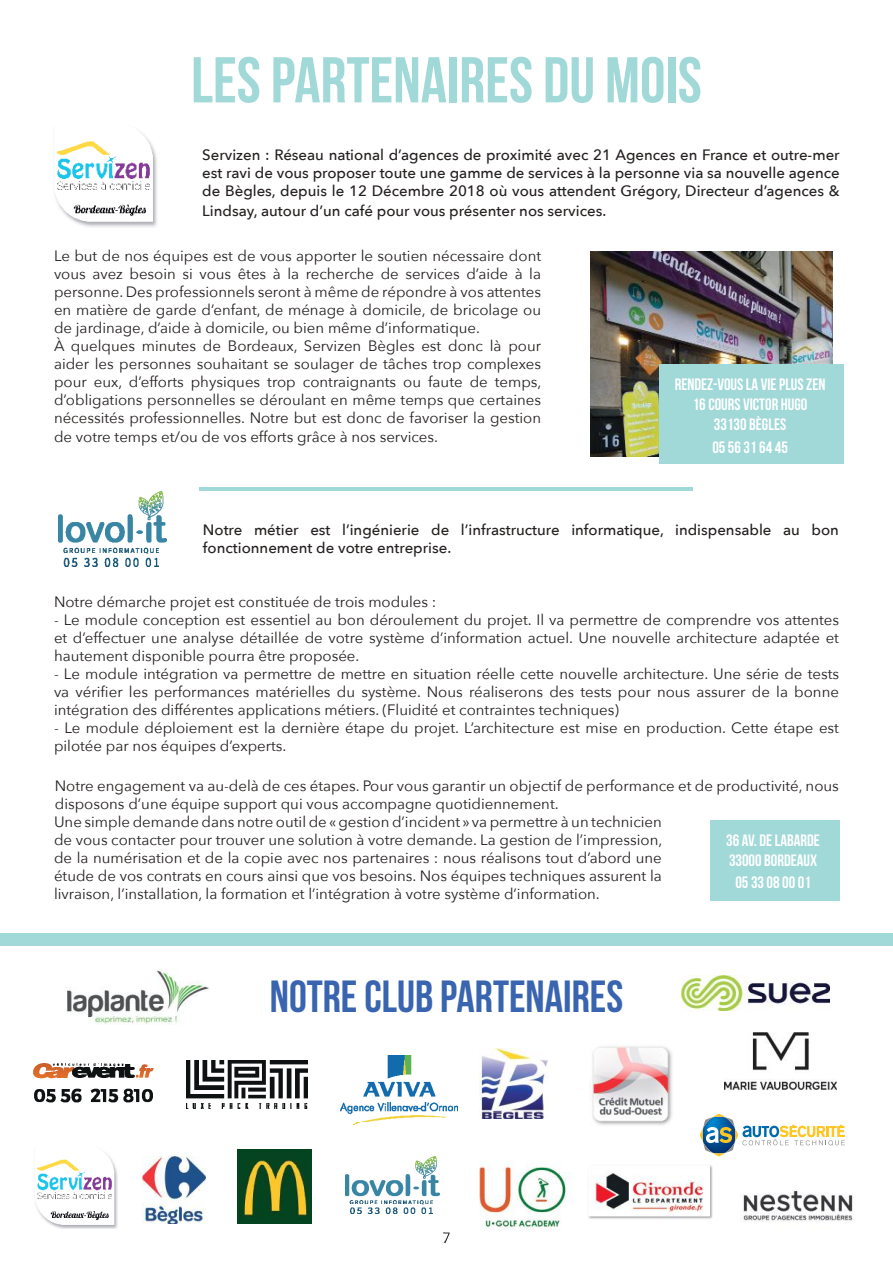
<style>
.page{position:relative;width:893px;height:1263px;background:#fff}
.page>*{position:absolute;margin:0;border:0;box-sizing:border-box;transform-origin:0 0}
.t1{font:64.5px "Bebas Neue";color:#a1d9d8}
.t2{font:45px "Bebas Neue";color:#3864b0}
.t3{font:16.5px/19.8px "Bebas Neue";color:#fff;text-align:center}
.t4{font:15px/18px "Avenir Next";color:#241f1f}
.t5{font:500 15px/18px "Avenir Next";color:#241f1f;text-align:justify}
</style>
<div class="page">
<img style="left:33px;top:1063px;width:121px;height:40px">
<img style="left:340px;top:1056px;width:117px;height:68px">
<img style="left:143px;top:1156px;width:62px;height:68px">
<img style="left:238px;top:1149px;width:74px;height:74px">
<img style="left:682px;top:976px;width:148px;height:34px">
<img style="left:346px;top:1157px;width:93px;height:57px">
<img style="left:187px;top:1060px;width:120px;height:48px">
<img style="left:445px;top:1165px;width:125px;height:79px">
<svg style="left:445px;top:1232px;width:5px;height:11px"></svg>
<div style="left:0;top:933px;width:893px;height:13px;background:#a0d9d8"></div>
<img style="left:54px;top:133px;width:103px;height:94px">
<img style="left:591px;top:251px;width:242px;height:206px">
<div style="left:659px;top:364px;width:184px;height:99px;background:#a1d9d8"></div>
<img style="left:35px;top:1153px;width:83px;height:75px">
<svg style="left:700px;top:1113px;width:145px;height:43px"></svg>
<img style="left:479px;top:1049px;width:69px;height:70px">
<img style="left:587px;top:1165px;width:126px;height:54px">
<img style="left:743px;top:1190px;width:110px;height:32px">
<img style="left:66px;top:969px;width:143px;height:56px">
<img style="left:58px;top:491px;width:108px;height:76px">
<div style="left:710px;top:820px;width:130px;height:80px;background:#a1d9d8"></div>
<img style="left:589px;top:1045px;width:83px;height:80px">
<hr style="left:200px;top:487px;width:493px;height:3px;background:#a1d9d8">
<img style="left:724px;top:1033px;width:112px;height:57px">
<h1 class="t1" style="left:191px;top:45px;width:512px">LES PARTENAIRES DU MOIS</h1>
<p class="t5" style="left:202px;top:145px;width:639px">Servizen : Réseau national d’agences de proximité avec 21 Agences en France et outre-mer est ravi de vous proposer toute une gamme de services à la personne via sa nouvelle agence de Bègles, depuis le 12 Décembre 2018 où vous attendent Grégory, Directeur d’agences &amp;</p>
<p class="t5" style="left:202px;top:201px;width:405px">Lindsay, autour d’un café pour vous présenter nos services.</p>
<p class="t4" style="left:54px;top:246px;width:489px">Le but de nos équipes est de vous apporter le soutien nécessaire dont vous avez besoin si vous êtes à la recherche de services d’aide à la personne. Des professionnels seront à même de répondre à vos attentes en matière de garde d’enfant, de ménage à domicile, de bricolage ou de jardinage, d’aide à domicile, ou bien même d’informatique.<br>À quelques minutes de Bordeaux, Servizen Bègles est donc là pour aider les personnes souhaitant se soulager de tâches trop complexes pour eux, d’efforts physiques trop contraignants ou faute de temps, d’obligations personnelles se déroulant en même temps que certaines nécessités professionnelles. Notre but est donc de favoriser la gestion</p>
<p class="t4" style="left:54px;top:428px;width:386px">de votre temps et/ou de vos efforts grâce à nos services.</p>
<p class="t3" style="left:675px;top:374px;width:152px">RENDEZ-VOUS LA VIE PLUS ZEN<br>16 COURS VICTOR HUGO<br>33130 BÈGLES</p>
<p class="t3" style="left:712px;top:437px;width:77px">05 56 31 64 45</p>
<p class="t5" style="left:203px;top:520px;width:638px">Notre métier est l’ingénierie de l’infrastructure informatique, indispensable au bon fonctionnement de votre entreprise.</p>
<p class="t4" style="left:54px;top:592px;width:384px">Notre démarche projet est constituée de trois modules :</p>
<p class="t4" style="left:54px;top:610px;width:786px;text-align:justify">- Le module conception est essentiel au bon déroulement du projet. Il va permettre de comprendre vos attentes et d’effectuer une analyse détaillée de votre système d’information actuel. Une nouvelle architecture adaptée et hautement disponible pourra être proposée.</p>
<p class="t4" style="left:54px;top:664px;width:787px;text-align:justify">- Le module intégration va permettre de mettre en situation réelle cette nouvelle architecture. Une série de tests va vérifier les performances matérielles du système. Nous réaliserons des tests pour nous assurer de la bonne intégration des différentes applications métiers. (Fluidité et contraintes techniques)</p>
<p class="t4" style="left:54px;top:718px;width:786px">- Le module déploiement est la dernière étape du projet. L’architecture est mise en production. Cette étape est pilotée par nos équipes d’experts.</p>
<p class="t4" style="left:54px;top:776px;width:786px">Notre engagement va au-delà de ces étapes. Pour vous garantir un objectif de performance et de productivité, nous disposons d’une équipe support qui vous accompagne quotidiennement.<br>Une simple demande dans notre outil de « gestion d’incident » va permettre à un technicien<br>de vous contacter pour trouver une solution à votre demande. La gestion de l’impression,<br>de la numérisation et de la copie avec nos partenaires : nous réalisons tout d’abord une<br>étude de vos contrats en cours ainsi que vos besoins. Nos équipes techniques assurent la<br>livraison, l’installation, la formation et l’intégration à votre système d’information.</p>
<p class="t3" style="left:726px;top:830px;width:95px;text-align:left">36 AV. DE LABARDE<br>33000 BORDEAUX</p>
<p class="t3" style="left:735px;top:872px;width:77px">05 33 08 00 01</p>
<h2 class="t2" style="left:270px;top:971px;width:355px">NOTRE CLUB PARTENAIRES</h2>
<p class="t4" style="left:442px;top:1228px;width:10px">7</p>
</div>
